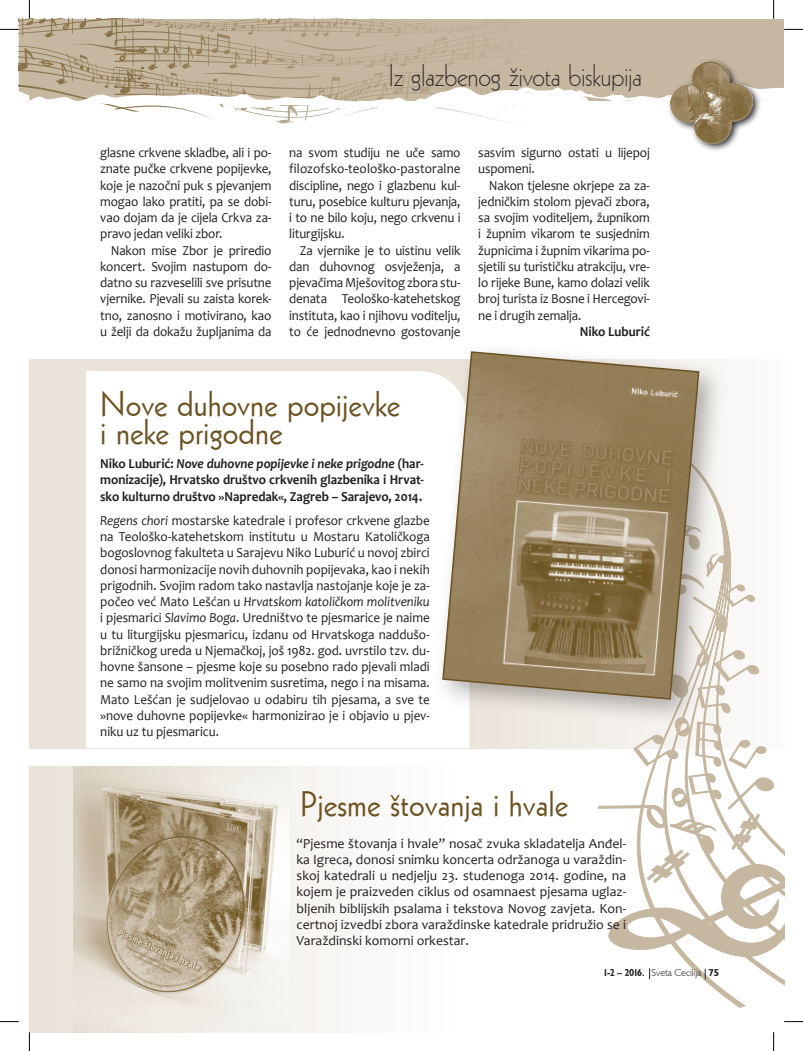
<style>
.page{position:relative;width:803px;height:1051px;background:#fff}
.page>*{position:absolute;margin:0;border:0;box-sizing:border-box;transform-origin:0 0}
.t1{font:34.5px/27.6px "Geometric 231 BT Roman C";color:#6b5220}
.t2{font:30px "Geometric 231 BT Light C";letter-spacing:-.015em;color:#231f20;scale:.95 1}
.t3{font:13.75px/16.2px "Candara";letter-spacing:-.01em;color:#231f20;text-align:justify;scale:.95 1}
.t4{font:700 13.75px/16.2px "Candara";letter-spacing:-.005em;color:#231f20;text-align:justify;scale:.95 1}
.t5{font:300 10px "Humanist 521 BT";color:#231f20}
.s1{font-style:italic}
.s2{font-weight:700;font-stretch:condensed}
.s3{font-weight:700}
</style>
<div class="page">
<div style="left:29px;top:359px;width:755px;height:389px;background:#eae3d9"></div>
<svg style="left:29px;top:766px;width:318px;height:266px;fill:#f6f4f0"></svg>
<div style="left:86px;top:371px;width:383px;height:377px;background:#fff"></div>
<svg style="left:597px;top:436px;width:187px;height:572px"></svg>
<div style="left:432px;top:341px;width:295px;height:386px;background:#231f20;opacity:.35"></div>
<svg style="left:441px;top:350px;width:259px;height:351px;background:#a29071"></svg>
<img style="left:73px;top:766px;width:216px;height:266px">
<svg style="left:0;top:1021px;width:19px;height:1px"></svg>
<svg style="left:784px;top:1021px;width:19px;height:1px"></svg>
<svg style="left:29px;top:1032px;width:1px;height:19px"></svg>
<svg style="left:0;top:0;width:803px;height:151px"></svg>
<svg style="left:773px;top:1032px;width:1px;height:19px"></svg>
<h2 class="t2" style="left:388px;top:56px;width:269px">Iz glazbenog života biskupija</h2>
<h2 class="t2" style="left:405px;top:65px;width:269px">Iz glazbenog života biskupija</h2>
<p class="t3" style="left:100px;top:144px;width:182px">glasne crkvene skladbe, ali i po&shy;znate pučke crkvene popijevke, koje je nazočni puk s pjevanjem mogao lako pratiti, pa se dobi&shy;vao dojam da je cijela Crkva za&shy;pravo jedan veliki zbor.</p>
<p class="t3" style="left:100px;top:242px;width:182px;text-indent:11px">Nakon mise Zbor je priredio koncert. Svojim nastupom do&shy;datno su razveselili sve prisutne vjernike. Pjevali su zaista korek&shy;tno, zanosno i motivirano, kao u želji da dokažu župljanima da</p>
<p class="t3" style="left:289px;top:144px;width:182px">na svom studiju ne uče samo filozofsko-teološko-pastoralne discipline, nego i glazbenu kul&shy;turu, posebice kulturu pjevanja, i to ne bilo koju, nego crkvenu i liturgijsku.</p>
<p class="t3" style="left:289px;top:242px;width:182px;text-indent:11px">Za vjernike je to uistinu velik dan duhovnog osvježenja, a pjevačima Mješovitog zbora stu&shy;denata Teološko-katehetskog instituta, kao i njihovu voditelju, to će jednodnevno gostovanje</p>
<p class="t3" style="left:478px;top:144px;width:182px">sasvim sigurno ostati u lijepoj uspomeni.</p>
<p class="t3" style="left:478px;top:177px;width:182px;text-indent:11px">Nakon tjelesne okrjepe za za&shy;jedničkim stolom pjevači zbora, sa svojim voditeljem, župnikom i župnim vikarom te susjednim župnicima i župnim vikarima po&shy;sjetili su turističku atrakciju, vre&shy;lo rijeke Bune, kamo dolazi velik broj turista iz Bosne i Hercegovi&shy;ne i drugih zemalja.</p>
<p class="t4" style="left:580px;top:323px;width:75px">Niko Luburić</p>
<h1 class="t1" style="left:100px;top:389px;width:301px">Nove duhovne popijevke i neke prigodne</h1>
<p class="t4" style="left:100px;top:455px;width:342px">Niko Luburić: <span class="s1">Nove duhovne popijevke i neke prigodne</span> (har&shy;monizacije), Hrvatsko društvo crkvenih glazbenika i Hrvat&shy;sko kulturno društvo »Napredak«, Zagreb – Sarajevo, 2014.</p>
<p class="t3" style="left:100px;top:512px;width:348px"><span class="s1">Regens chori</span> mostarske katedrale i profesor crkvene glazbe na Teološko-katehetskom institutu u Mostaru Katoličkoga bogoslovnog fakulteta u Sarajevu Niko Luburić u novoj zbirci donosi harmonizacije novih duhovnih popijevaka, kao i nekih prigodnih. Svojim radom tako nastavlja nastojanje koje je za&shy;počeo već Mato Lešćan u <span class="s1">Hrvatskom katoličkom molitveniku </span>i pjesmarici <span class="s1">Slavimo Boga</span>. Uredništvo te pjesmarice je naime u tu liturgijsku pjesmaricu, izdanu od Hrvatskoga naddušo&shy;brižničkog ureda u Njemačkoj, još 1982. god. uvrstilo tzv. du&shy;hovne šansone – pjesme koje su posebno rado pjevali mladi ne samo na svojim molitvenim susretima, nego i na misama.<br>Mato Lešćan je sudjelovao u odabiru tih pjesama, a sve te »nove duhovne popijevke« harmonizirao je i objavio u pjev&shy;niku uz tu pjesmaricu.</p>
<h1 class="t1" style="left:300px;top:789px;width:269px">Pjesme štovanja i hvale</h1>
<p class="t3" style="left:297px;top:835px;width:348px">“Pjesme štovanja i hvale” nosač zvuka skladatelja Anđel&shy;ka Igreca, donosi snimku koncerta održanoga u varaždin&shy;skoj katedrali u nedjelju 23. studenoga 2014. godine, na kojem je praizveden ciklus od osamnaest pjesama uglaz&shy;bljenih biblijskih psalama i tekstova Novog zavjeta. Kon&shy;certnoj izvedbi zbora varaždinske katedrale pridružio se i Varaždinski komorni orkestar.</p>
<p class="t5" style="left:604px;top:967px;width:117px"><span class="s2">1-2 – 2016.</span> Sveta Cecilija <span class="s3">75</span></p>
</div>
